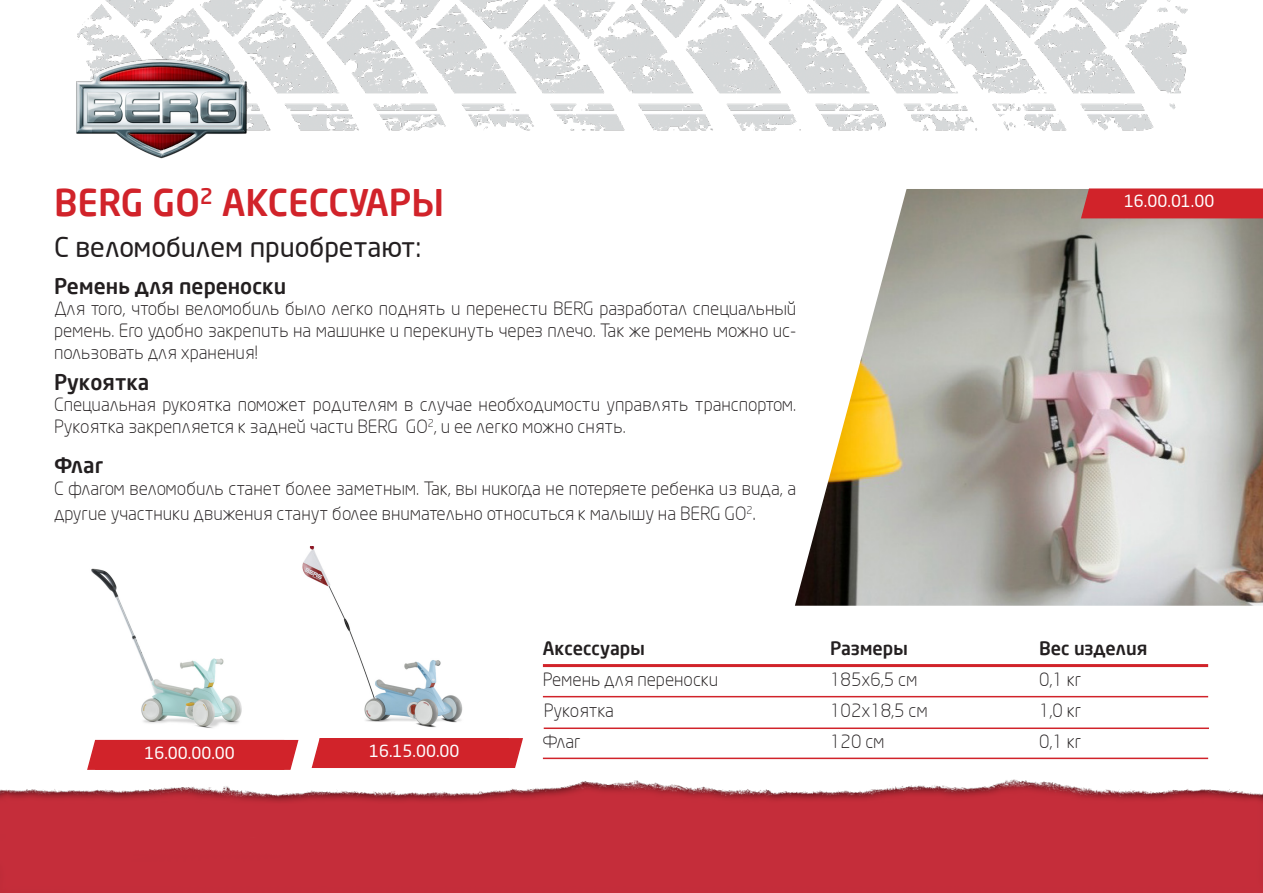
<style>
.page{position:relative;width:1263px;height:893px;background:#fff}
.page>*{position:absolute;margin:0;border:0;box-sizing:border-box;transform-origin:0 0}
.t1{font:500 36px "Neo Sans Cyr";color:#d1232a}
.t2{font:27px "Neo Sans Cyr";color:#231f20}
.t3{font:500 21px "Neo Sans Cyr";color:#231f20}
.t4{font:300 18px/21.6px "Neo Sans Cyr";color:#231f20}
.t5{font:500 18px "Neo Sans Cyr";color:#231f20}
.t6{font:16.5px "Neo Sans Cyr";color:#fff}
.s1{font-size:21px}
</style>
<div class="page">
<img style="left:0;top:779px;width:1263px;height:114px">
<img style="left:77px;top:0;width:1111px;height:131px">
<img style="left:76px;top:54px;width:193px;height:105px">
<img style="left:795px;top:189px;width:468px;height:417px">
<svg style="left:1080px;top:188px;width:183px;height:31px;background:#cf2c32"></svg>
<svg style="left:87px;top:739px;width:212px;height:31px;background:#d43238"></svg>
<div style="left:311px;top:738px;width:212px;height:30px;background:#d1232a"></div>
<img style="left:91px;top:568px;width:151px;height:160px">
<img style="left:302px;top:546px;width:161px;height:182px">
<hr style="left:543px;top:664px;width:665px;height:3px;background:#d1232a">
<hr style="left:543px;top:696px;width:665px;height:1px;background:#d1232a">
<hr style="left:544px;top:727px;width:665px;height:2px;background:#d1232a">
<hr style="left:543px;top:758px;width:665px;height:1px;background:#d1232a">
<p class="t1" style="left:54px;top:182px;width:392px">BERG GO<sup>2</sup> АКСЕССУАРЫ</p>
<p class="t2" style="left:54px;top:231px;width:369px">С веломобилем приобретают:</p>
<p class="t3" style="left:54px;top:274px;width:234px">Ремень для переноски</p>
<p class="t4" style="left:54px;top:298px;width:744px;text-align:justify">Для того, чтобы веломобиль было легко поднять и перенести BERG разработал специальный ремень. Его удобно закрепить на машинке и перекинуть через плечо. Так же ремень можно ис&shy;пользовать для хранения!</p>
<p class="t3" style="left:54px;top:370px;width:97px">Рукоятка</p>
<p class="t4" style="left:54px;top:394px;width:744px">Специальная рукоятка поможет родителям в случае необходимости управлять транспортом.<br>Рукоятка закрепляется к задней части BERG GO<sup>2</sup>, и ее легко можно снять.</p>
<p class="t3" style="left:54px;top:453px;width:51px">Флаг</p>
<p class="t4" style="left:54px;top:475px;width:744px;line-height:25.2px">С флагом веломобиль станет более заметным. Так, вы никогда не потеряете ребенка из вида, а другие участники движения станут более внимательно относиться к малышу на BERG GO<sup>2</sup><span class="s1">.</span></p>
<p class="t6" style="left:1124px;top:191px;width:92px">16.00.01.00</p>
<p class="t6" style="left:144px;top:743px;width:92px">16.00.00.00</p>
<p class="t6" style="left:369px;top:741px;width:92px">16.15.00.00</p>
<p class="t5" style="left:543px;top:638px;width:103px">Аксессуары</p>
<p class="t5" style="left:830px;top:638px;width:79px">Размеры</p>
<p class="t5" style="left:1039px;top:638px;width:110px">Вес изделия</p>
<p class="t4" style="left:543px;top:668px;width:177px">Ремень для переноски</p>
<p class="t4" style="left:544px;top:699px;width:72px">Рукоятка</p>
<p class="t4" style="left:543px;top:730px;width:39px">Флаг</p>
<p class="t4" style="left:830px;top:668px;width:89px">185х6,5 см</p>
<p class="t4" style="left:830px;top:699px;width:99px">102х18,5 см</p>
<p class="t4" style="left:830px;top:730px;width:56px">120 см</p>
<p class="t4" style="left:1039px;top:668px;width:44px">0,1 кг</p>
<p class="t4" style="left:1039px;top:699px;width:44px">1,0 кг</p>
<p class="t4" style="left:1039px;top:730px;width:44px">0,1 кг</p>
</div>
